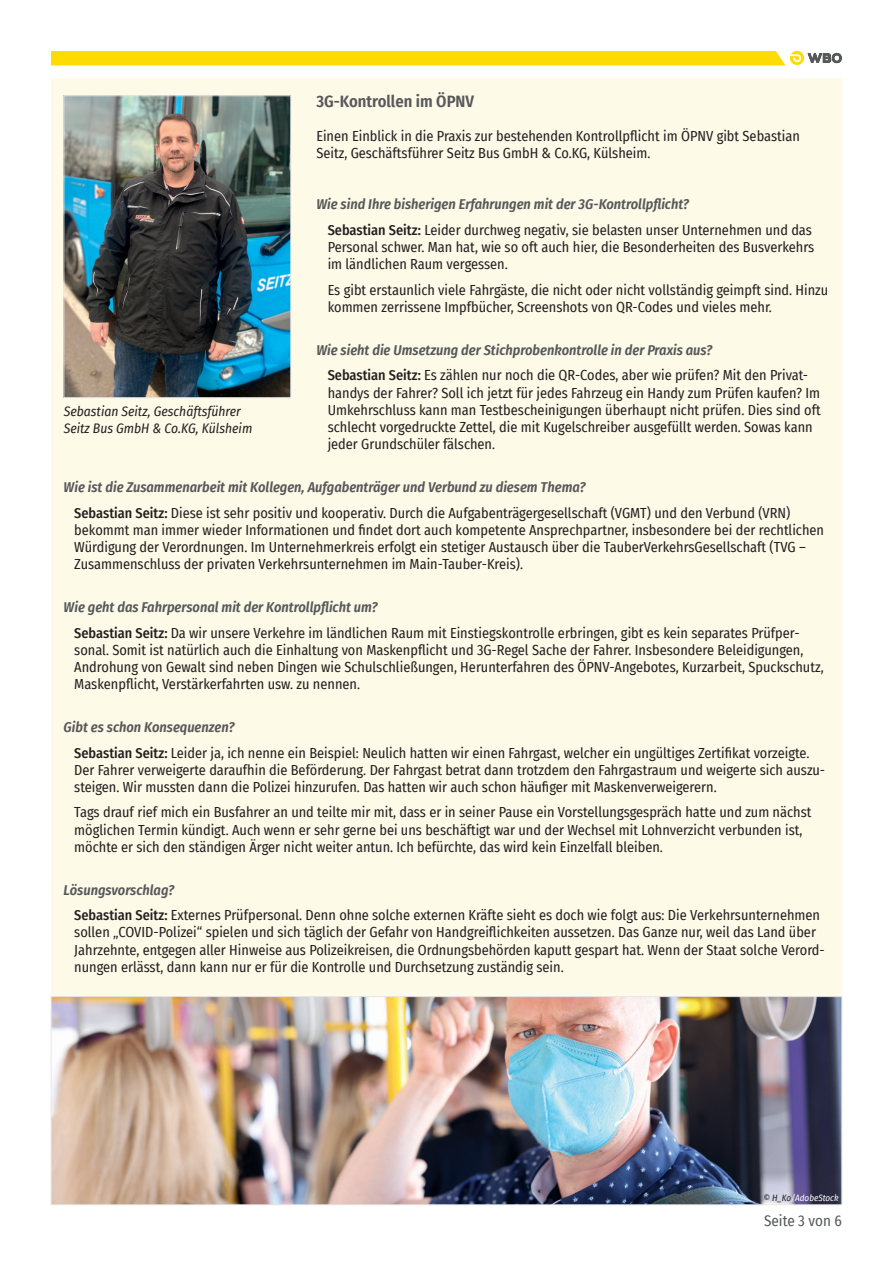
<style>
.page{position:relative;width:893px;height:1263px;background:#fff}
.page>*{position:absolute;margin:0;border:0;box-sizing:border-box;transform-origin:0 0}
.t1{font:600 16.5px "Fira Sans Condensed";color:#57585a}
.t2{font:15px "Fira Sans Condensed";color:#57585a}
.t3{font:14.25px/17.1px "Fira Sans Condensed";color:#231f20}
.t4{font:italic 600 14.25px/25.7px "Fira Sans Condensed";color:#57585a}
.t5{font:italic 13.5px/16.2px "Fira Sans Condensed";color:#231f20}
.t6{font:italic 9px "Fira Sans Condensed";color:#fff}
.s1{font-weight:500;font-style:normal;color:#231f20}
.s2{font-weight:400;font-style:normal;color:#231f20}
.s3{font-weight:600;font-style:italic;color:#57585a}
.s4{font-weight:500}
.s5{color:#231f20}
</style>
<div class="page">
<div style="left:51px;top:79px;width:791px;height:1126px;background:#fefae8"></div>
<svg style="left:51px;top:51px;width:791px;height:14px;background:#fbda0e"></svg>
<img style="left:66px;top:98px;width:223px;height:298px">
<div style="left:64px;top:96px;width:227px;height:302px;border:1px solid #e6e7e9"></div>
<img style="left:53px;top:998px;width:787px;height:205px">
<div style="left:51px;top:996px;width:791px;height:209px;border:1px solid #e6e7e9"></div>
<p class="t1" style="left:316px;top:87px;width:159px">3G-Kontrollen im ÖPNV</p>
<p class="t3" style="left:316px;top:127px;width:485px">Einen Einblick in die Praxis zur bestehenden Kontrollpflicht im ÖPNV gibt Sebastian<br>Seitz, Geschäftsführer Seitz Bus GmbH &amp; Co.KG, Külsheim.</p>
<p class="t4" style="left:328px;top:191px;width:486px;text-indent:-11px">Wie sind Ihre bisherigen Erfahrungen mit der 3G-Kontrollpflicht?<br><span class="s1">Sebastian Seitz:</span> <span class="s2">Leider durchweg negativ, sie belasten unser Unternehmen und das</span></p>
<p class="t3" style="left:328px;top:238px;width:488px">Personal schwer. Man hat, wie so oft auch hier, die Besonderheiten des Busverkehrs im ländlichen Raum vergessen.</p>
<p class="t3" style="left:328px;top:281px;width:502px">Es gibt erstaunlich viele Fahrgäste, die nicht oder nicht vollständig geimpft sind. Hinzu kommen zerrissene Impfbücher, Screenshots von QR-Codes und vieles mehr.</p>
<p class="t4" style="left:328px;top:336px;width:482px;text-indent:-11px">Wie sieht die Umsetzung der Stichprobenkontrolle in der Praxis aus?<br><span class="s1">Sebastian Seitz:</span> <span class="s2">Es zählen nur noch die QR-Codes, aber wie prüfen? Mit den Privat-</span></p>
<p class="t3" style="left:328px;top:384px;width:495px">handys der Fahrer? Soll ich jetzt für jedes Fahrzeug ein Handy zum Prüfen kaufen? Im Umkehrschluss kann man Testbescheinigungen überhaupt nicht prüfen. Dies sind oft schlecht vorgedruckte Zettel, die mit Kugelschreiber ausgefüllt werden. Sowas kann jeder Grundschüler fälschen.</p>
<p class="t3" style="left:74px;top:474px;width:718px;line-height:25.7px;text-indent:-11px"><span class="s3">Wie ist die Zusammenarbeit mit Kollegen, Aufgabenträger und Verbund zu diesem Thema?<br></span><span class="s4">Sebastian Seitz:</span> Diese ist sehr positiv und kooperativ. Durch die Aufgabenträgergesellschaft (VGMT) und den Verbund (VRN)</p>
<p class="t3" style="left:74px;top:521px;width:751px">bekommt man immer wieder Informationen und findet dort auch kompetente Ansprechpartner, insbesondere bei der rechtlichen<br>Würdigung der Verordnungen. Im Unternehmerkreis erfolgt ein stetiger Austausch über die TauberVerkehrsGesellschaft (TVG –<br>Zusammenschluss der privaten Verkehrsunternehmen im Main-Tauber-Kreis).</p>
<p class="t3" style="left:74px;top:594px;width:727px;line-height:25.7px;text-indent:-11px"><span class="s3">Wie geht das Fahrpersonal mit der Kontrollpflicht um?<br></span><span class="s4">Sebastian Seitz:</span> Da wir unsere Verkehre im ländlichen Raum mit Einstiegskontrolle erbringen, gibt es kein separates Prüfper-</p>
<p class="t3" style="left:74px;top:641px;width:751px">sonal. Somit ist natürlich auch die Einhaltung von Maskenpflicht und 3G-Regel Sache der Fahrer. Insbesondere Beleidigungen,<br>Androhung von Gewalt sind neben Dingen wie Schulschließungen, Herunterfahren des ÖPNV-Angebotes, Kurzarbeit, Spuckschutz,<br>Maskenpflicht, Verstärkerfahrten usw. zu nennen.</p>
<p class="t3" style="left:74px;top:714px;width:737px;line-height:25.7px;text-indent:-11px"><span class="s3">Gibt es schon Konsequenzen?<br></span><span class="s4">Sebastian Seitz:</span> Leider ja, ich nenne ein Beispiel: Neulich hatten wir einen Fahrgast, welcher ein ungültiges Zertifikat vorzeigte.</p>
<p class="t3" style="left:74px;top:761px;width:752px">Der Fahrer verweigerte daraufhin die Beförderung. Der Fahrgast betrat dann trotzdem den Fahrgastraum und weigerte sich auszu&shy;steigen. Wir mussten dann die Polizei hinzurufen. Das hatten wir auch schon häufiger mit Maskenverweigerern.</p>
<p class="t3" style="left:74px;top:803px;width:739px">Tags drauf rief mich ein Busfahrer an und teilte mir mit, dass er in seiner Pause ein Vorstellungsgespräch hatte und zum nächst möglichen Termin kündigt. Auch wenn er sehr gerne bei uns beschäftigt war und der Wechsel mit Lohnverzicht verbunden ist, möchte er sich den ständigen Ärger nicht weiter antun. Ich befürchte, das wird kein Einzelfall bleiben.</p>
<p class="t3" style="left:74px;top:876px;width:747px;line-height:25.7px;text-indent:-11px"><span class="s3">Lösungsvorschlag?<br></span><span class="s4">Sebastian Seitz:</span> Externes Prüfpersonal. Denn ohne solche externen Kräfte sieht es doch wie folgt aus: Die Verkehrsunternehmen</p>
<p class="t3" style="left:74px;top:923px;width:752px">sollen „COVID-Polizei“ spielen und sich täglich der Gefahr von Handgreiflichkeiten aussetzen. Das Ganze nur, weil das Land über<br>Jahrzehnte, entgegen aller Hinweise aus Polizeikreisen, die Ordnungsbehörden kaputt gespart hat. Wenn der Staat solche Verord&shy;nungen erlässt, dann kann nur er für die Kontrolle und Durchsetzung zuständig sein.</p>
<p class="t5" style="left:64px;top:403px;width:190px">Sebastian Seitz, Geschäftsführer<br>Seitz Bus GmbH &amp; Co.KG, Külsheim</p>
<p class="t6" style="left:763px;top:1191px;width:77px"><span class="s5">© H_Ko</span>/AdobeStock</p>
<p class="t2" style="left:764px;top:1209px;width:79px">Seite 3 von 6</p>
</div>
